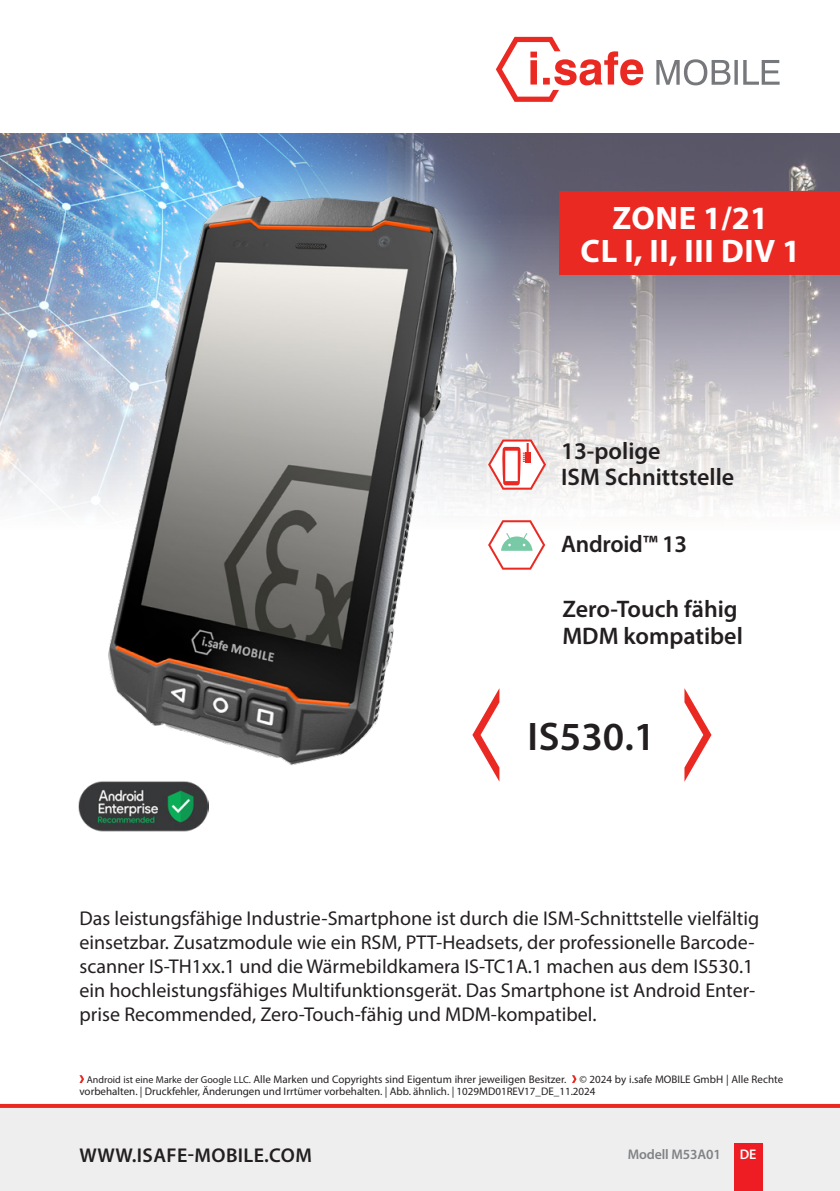
<style>
.page{position:relative;width:840px;height:1191px;background:#fff}
.page>*{position:absolute;margin:0;border:0;box-sizing:border-box;transform-origin:0 0}
.t1{font:600 40px "Myriad Pro";letter-spacing:.005em;color:#231f20}
.t2{font:700 32.6px "Myriad Pro";letter-spacing:.02em;color:#fff}
.t3{font:600 24px/26px "Myriad Pro";color:#231f20}
.t4{font:20px/24px "Myriad Pro";color:#231f20}
.t5{font:600 20px "Myriad Pro";letter-spacing:.02em;color:#231f20}
.t6{font:600 14px "Myriad Pro";letter-spacing:-.01em;color:#808285}
.t7{font:600 14px "Myriad Pro";color:#fff}
.CB_AF_Footer-Datasheet{font:11px/12px "Myriad Pro";color:#231f20}
.s1{font-size:10px}
</style>
<div class="page">
<div style="left:0;top:1106px;width:839px;height:85px;background:#eeeeef"></div>
<svg style="left:0;top:1104px;width:839px;height:4px;background:#ea2c25"></svg>
<div style="left:733px;top:1143px;width:29px;height:48px;background:#ee1d23"></div>
<img style="left:0;top:133px;width:839px;height:377px">
<div style="left:559px;top:191px;width:280px;height:84px;background:#ea2922"></div>
<svg style="left:684px;top:688px;width:27px;height:93px"></svg>
<svg style="left:656px;top:59px;width:123px;height:26px"></svg>
<svg style="left:495px;top:37px;width:148px;height:65px"></svg>
<svg style="left:515px;top:439px;width:30px;height:51px"></svg>
<svg style="left:515px;top:520px;width:30px;height:49px"></svg>
<div style="left:50px;top:139px;width:465px;height:681px;background:#fff;opacity:.75"></div>
<img style="left:84px;top:174px;width:395px;height:625px">
<img style="left:79px;top:777px;width:129px;height:55px">
<svg style="left:79px;top:1075px;width:5px;height:8px"></svg>
<svg style="left:572px;top:1075px;width:4px;height:8px"></svg>
<p class="t2" style="left:612px;top:197px;width:157px">ZONE 1/21</p>
<p class="t2" style="left:580px;top:229px;width:221px">CL I, II, III DIV 1</p>
<p class="t3" style="left:561px;top:437px;width:174px">13-polige<br>ISM Schnittstelle</p>
<p class="t3" style="left:561px;top:530px;width:127px">Android™ 13</p>
<p class="t3" style="left:562px;top:596px;width:177px">Zero-Touch fähig</p>
<p class="t3" style="left:562px;top:622px;width:182px">MDM kompatibel</p>
<p class="t1" style="left:527px;top:711px;width:129px">IS530.1</p>
<p class="t4" style="left:79px;top:905px;width:681px">Das leistungsfähige Industrie-Smartphone ist durch die ISM-Schnittstelle vielfältig einsetzbar. Zusatzmodule wie ein RSM, PTT-Headsets, der professionelle Barcode&shy;scanner IS-TH1xx.1 und die Wärmebildkamera IS-TC1A.1 machen aus dem IS530.1 ein hochleistungsfähiges Multifunktionsgerät. Das Smartphone ist Android Enter&shy;prise Recommended, Zero-Touch-fähig und MDM-kompatibel.</p>
<p class="CB_AF_Footer-Datasheet" style="left:79px;top:1072px;width:704px;text-indent:7px"><span class="s1">Android ist eine Marke der Google LLC.</span> Alle Marken und Copyrights sind Eigentum ihrer jeweiligen Besitzer. © 2024 by i.safe MOBILE GmbH | Alle Rechte vorbehalten. | Druckfehler, Änderungen und Irrtümer vorbehalten. | Abb. ähnlich. | 1029MD01REV17_DE_11.2024</p>
<p class="t5" style="left:80px;top:1142px;width:233px">WWW.ISAFE-MOBILE.COM</p>
<p class="t6" style="left:627px;top:1145px;width:94px">Modell M53A01</p>
<p class="t7" style="left:739px;top:1145px;width:18px">DE</p>
</div>
